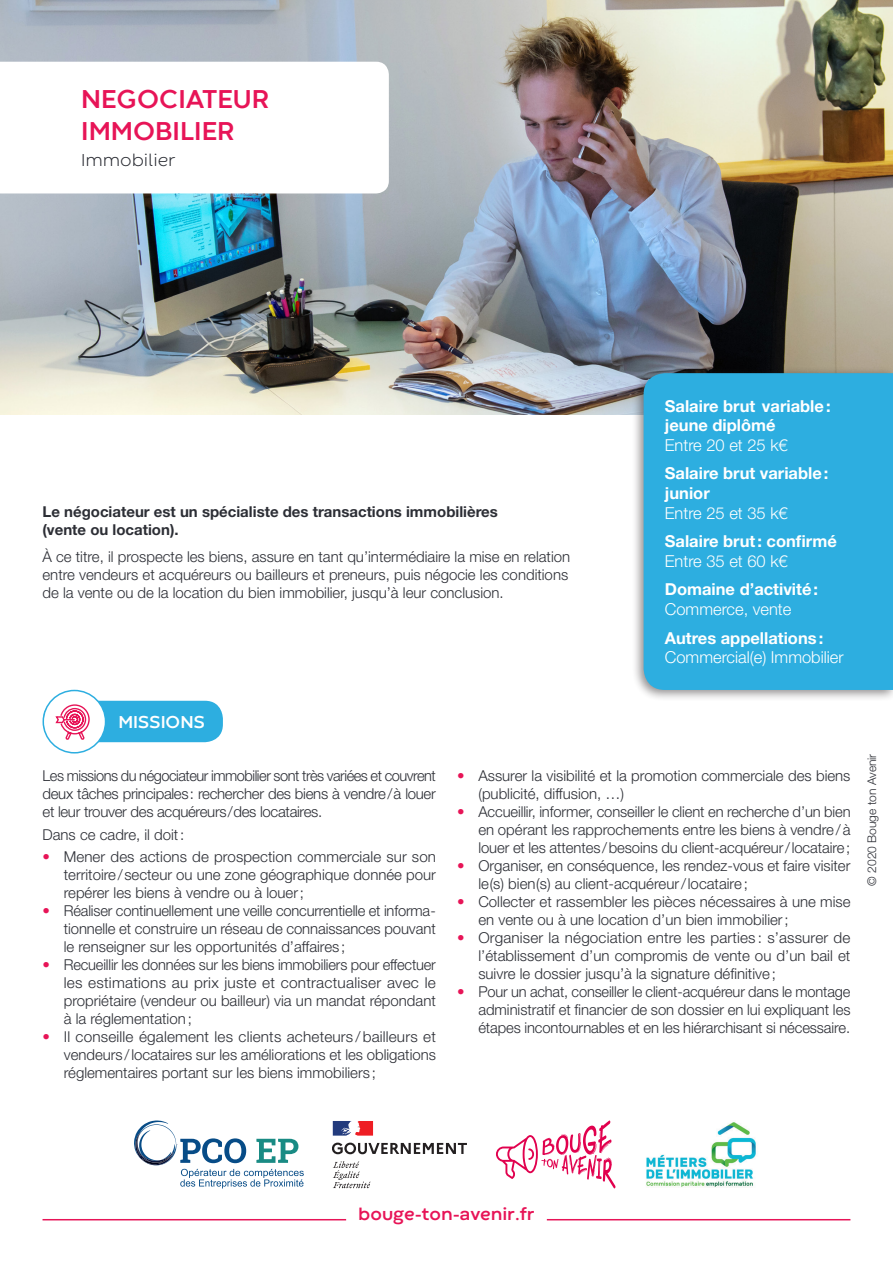
<style>
.page{position:relative;width:893px;height:1263px;background:#fff}
.page>*{position:absolute;margin:0;border:0;box-sizing:border-box;transform-origin:0 0}
.t1{font:700 27px/32.4px "Codec Warm";color:#e71457}
.t2{font:700 18px "Codec Warm";color:#e71457}
.t3{font:300 18px "Codec Warm";color:#2c2e35}
.t4{font:700 18px "Codec Warm";color:#fff}
.t5{font:700 16.5px/19.8px "Helvetica Neue LT Std";color:#fff}
.t6{font:300 16.5px/19.8px "Helvetica Neue LT Std";color:#fff}
.Chapo_2{font:300 15px/18px "Helvetica Neue LT Std";color:#2c2e35;text-align:justify}
.texte_courant{font:300 15px/18px "Helvetica Neue LT Std";letter-spacing:-.02em;color:#2c2e35;text-align:justify}
.chapo{font:700 15px/18px "Helvetica Neue LT Std";color:#2c2e35}
.texte_courant-2{font:300 15px "Helvetica Neue LT Std";color:#2c2e35}
.t7{font:300 12px "Helvetica Neue LT Std";color:#2c2e35}
.s1{font-weight:300}
.s2{font-weight:700}
.s3{color:#e71457}
</style>
<div class="page">
<hr style="left:43px;top:1219px;width:303px;height:1px;background:#e71457">
<hr style="left:547px;top:1219px;width:303px;height:1px;background:#e71457">
<svg style="left:134px;top:1120px;width:170px;height:68px"></svg>
<svg style="left:496px;top:1120px;width:119px;height:68px"></svg>
<img style="left:646px;top:1122px;width:110px;height:65px">
<svg style="left:332px;top:1142px;width:135px;height:12px"></svg>
<svg style="left:333px;top:1161px;width:38px;height:27px"></svg>
<svg style="left:333px;top:1121px;width:40px;height:14px"></svg>
<div style="left:43px;top:701px;width:180px;height:41px;background:#2daee0;border-radius:18px"></div>
<div style="left:43px;top:690px;width:63px;height:63px;background:#fff;border-radius:50%"></div>
<div style="left:43px;top:690px;width:63px;height:63px;border:2px solid #2daee0;border-radius:50%"></div>
<svg style="left:55px;top:704px;width:35px;height:36px"></svg>
<img style="left:0;top:0;width:893px;height:415px">
<svg style="left:0;top:62px;width:389px;height:131px"></svg>
<div style="left:632px;top:367px;width:261px;height:335px;background:#231f20;opacity:.5"></div>
<div style="left:644px;top:373px;width:249px;height:317px;background:#2daee0"></div>
<p class="t1" style="left:81px;top:85px;width:189px">NEGOCIATEUR<br>IMMOBILIER</p>
<p class="t3" style="left:81px;top:149px;width:96px">Immobilier</p>
<p class="chapo" style="left:43px;top:503px;width:457px">Le négociateur est un spécialiste des transactions immobilières (vente ou location).</p>
<p class="Chapo_2" style="left:43px;top:547px;width:529px;text-align:left">À ce titre, il prospecte les biens, assure en tant qu’intermédiaire la mise en relation entre vendeurs et acquéreurs ou bailleurs et preneurs, puis négocie les conditions de la vente ou de la location du bien immobilier, jusqu’à leur conclusion.</p>
<p class="t5" style="left:665px;top:395px;width:167px">Salaire brut variable: jeune diplômé<br><span class="s1">Entre 20 et 25 k€</span></p>
<p class="t5" style="left:665px;top:463px;width:165px">Salaire brut variable: junior<br><span class="s1">Entre 25 et 35 k€</span></p>
<p class="t5" style="left:665px;top:531px;width:173px">Salaire brut: confirmé<br><span class="s1">Entre 35 et 60 k€</span></p>
<p class="t5" style="left:665px;top:579px;width:155px">Domaine d’activité:<br><span class="s1">Commerce, vente</span></p>
<p class="t6" style="left:665px;top:627px;width:180px"><span class="s2">Autres appellations:<br></span>Commercial(e) Immobilier</p>
<p class="t4" style="left:118px;top:711px;width:88px">MISSIONS</p>
<p class="texte_courant" style="left:43px;top:767px;width:395px">Les missions du négociateur immobilier sont très variées et couvrent deux tâches principales: rechercher des biens à vendre/à louer et leur trouver des acquéreurs/des locataires.</p>
<p class="texte_courant-2" style="left:43px;top:825px;width:143px">Dans ce cadre, il doit:</p>
<p class="Chapo_2" style="left:64px;top:847px;width:374px;text-indent:-21px"><span class="s3">•</span> Mener des actions de prospection commerciale sur son territoire/secteur ou une zone géographique donnée pour repérer les biens à vendre ou à louer;</p>
<p class="Chapo_2" style="left:64px;top:901px;width:374px;text-indent:-21px"><span class="s3">•</span> Réaliser continuellement une veille concurrentielle et informa&shy;tionnelle et construire un réseau de connaissances pouvant le renseigner sur les opportunités d’affaires ;</p>
<p class="Chapo_2" style="left:64px;top:955px;width:374px;text-indent:-21px"><span class="s3">•</span> Recueillir les données sur les biens immobiliers pour effectuer les estimations au prix juste et contractualiser avec le propriétaire (vendeur ou bailleur) via un mandat répondant à la réglementation;</p>
<p class="Chapo_2" style="left:64px;top:1027px;width:374px;text-indent:-21px"><span class="s3">•</span> Il conseille également les clients acheteurs / bailleurs et vendeurs /locataires sur les améliorations et les obligations réglementaires portant sur les biens immobiliers ;</p>
<p class="Chapo_2" style="left:478px;top:767px;width:374px;text-indent:-21px"><span class="s3">•</span> Assurer la visibilité et la promotion commerciale des biens (publicité, diffusion, …)</p>
<p class="Chapo_2" style="left:478px;top:803px;width:374px;text-indent:-21px"><span class="s3">•</span> Accueillir, informer, conseiller le client en recherche d’un bien en opérant les rapprochements entre les biens à vendre/à louer et les attentes/besoins du client-acquéreur/locataire;</p>
<p class="Chapo_2" style="left:478px;top:857px;width:374px;text-indent:-21px"><span class="s3">•</span> Organiser, en conséquence, les rendez-vous et faire visiter le(s) bien(s) au client-acquéreur/locataire;</p>
<p class="Chapo_2" style="left:478px;top:893px;width:374px;text-indent:-21px"><span class="s3">•</span> Collecter et rassembler les pièces nécessaires à une mise en vente ou à une location d’un bien immobilier;</p>
<p class="Chapo_2" style="left:478px;top:929px;width:374px;text-indent:-21px"><span class="s3">•</span> Organiser la négociation entre les parties : s’assurer de l’établissement d’un compromis de vente ou d’un bail et suivre le dossier jusqu’à la signature définitive;</p>
<p class="Chapo_2" style="left:478px;top:983px;width:374px;text-indent:-21px"><span class="s3">•</span> Pour un achat, conseiller le client-acquéreur dans le montage administratif et financier de son dossier en lui expliquant les étapes incontournables et en les hiérarchisant si nécessaire.</p>
<p class="t7" style="left:864px;top:886px;width:133px;rotate:-90deg">© 2020 Bouge ton Avenir</p>
<p class="t2" style="left:358px;top:1203px;width:178px">bouge-ton-avenir.fr</p>
</div>
